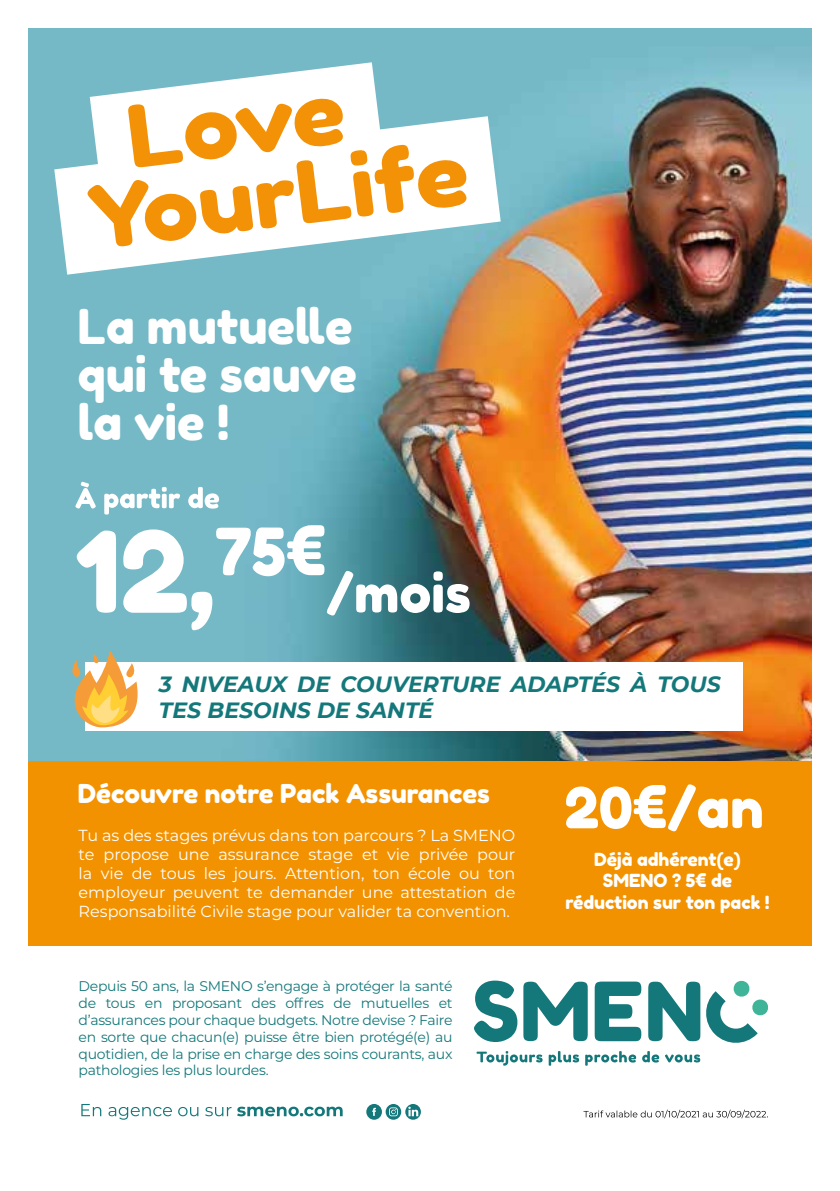
<style>
.page{position:relative;width:840px;height:1191px;background:#fff}
.page>*{position:absolute;margin:0;border:0;box-sizing:border-box;transform-origin:0 0}
.t1{font:56px "Fredoka One";color:#fff}
.t2{font:48px/48px "Fredoka One";color:#fff;text-align:justify}
.t3{font:26px "Fredoka One";color:#fff}
.t4{font:italic 700 22px/26.4px "Montserrat";color:#14787a}
.t5{font:18px/21.6px "Fredoka One";color:#fff;text-align:center}
.t6{font:16px/19.2px "Montserrat";color:#fff;text-align:justify}
.t7{font:14px/16.8px "Montserrat";letter-spacing:-.02em;color:#14787a;text-align:justify}
</style>
<div class="page">
<img style="left:28px;top:28px;width:783px;height:733px">
<svg style="left:366px;top:1104px;width:54px;height:15px"></svg>
<svg style="left:583px;top:1109px;width:183px;height:9px"></svg>
<div style="left:85px;top:661px;width:657px;height:69px;background:#fff"></div>
<svg style="left:57px;top:650px;width:86px;height:77px"></svg>
<svg style="left:81px;top:1104px;width:261px;height:15px"></svg>
<svg style="left:75px;top:482px;width:144px;height:32px"></svg>
<svg style="left:77px;top:525px;width:392px;height:105px"></svg>
<svg style="left:476px;top:1051px;width:66px;height:14px"></svg>
<svg style="left:548px;top:1051px;width:30px;height:14px"></svg>
<svg style="left:585px;top:1051px;width:50px;height:14px"></svg>
<svg style="left:642px;top:1051px;width:16px;height:11px"></svg>
<svg style="left:665px;top:1054px;width:34px;height:8px"></svg>
<svg style="left:474px;top:980px;width:43px;height:62px"></svg>
<svg style="left:523px;top:981px;width:64px;height:60px"></svg>
<svg style="left:594px;top:981px;width:47px;height:60px"></svg>
<svg style="left:648px;top:980px;width:119px;height:63px"></svg>
<svg style="left:54px;top:116px;width:446px;height:159px;fill:#78bcc9"></svg>
<svg style="left:87px;top:62px;width:380px;height:184px"></svg>
<div style="left:28px;top:761px;width:783px;height:184px;background:#f39200"></div>
<h2 class="t2" style="left:78px;top:302px;width:281px">La mutuelle qui te sauve la vie !</h2>
<h3 class="t4" style="left:159px;top:669px;width:563px">3 NIVEAUX DE COUVERTURE ADAPTÉS À TOUS<br>TES BESOINS DE SANTÉ</h3>
<h3 class="t3" style="left:78px;top:778px;width:413px">Découvre notre Pack Assurances</h3>
<p class="t6" style="left:79px;top:824px;width:438px">Tu as des stages prévus dans ton parcours ? La SMENO te propose une assurance stage et vie privée pour la vie de tous les jours. Attention, ton école ou ton employeur peuvent te demander une attestation de Responsabilité Civile stage pour valider ta convention.</p>
<p class="t7" style="left:79px;top:977px;width:375px">Depuis 50 ans, la SMENO s’engage à protéger la santé de tous en proposant des offres de mutuelles et d’assurances pour chaque budgets. Notre devise ? Faire en sorte que chacun(e) puisse être bien protégé(e) au quotidien, de la prise en charge des soins courants, aux pathologies les plus lourdes.</p>
<h1 class="t1" style="left:564px;top:773px;width:201px">20€/an</h1>
<p class="t5" style="left:565px;top:848px;width:206px">Déjà adhérent(e)<br>SMENO ? 5€ de réduction sur ton pack !</p>
</div>
